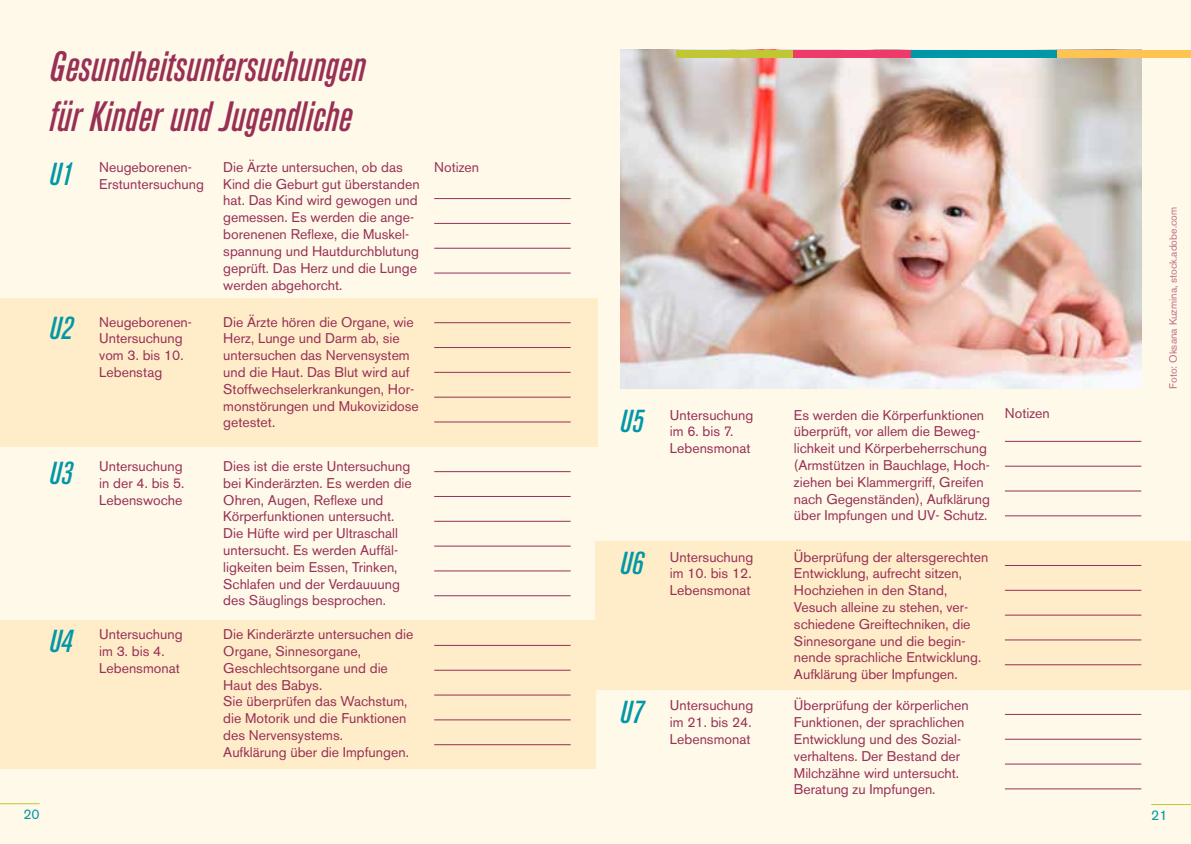
<style>
.page{position:relative;width:1191px;height:844px;background:#fff}
.page>*{position:absolute;margin:0;border:0;box-sizing:border-box;transform-origin:0 0}
.t1{font:italic 500 42px/50.4px "Akzidenz Grotesk Condensed BQ";color:#983056}
.t2{font:italic 500 31.5px "Akzidenz Grotesk Condensed BQ";color:#0098a7}
.t3{font:14px/16.8px "Akzidenz Grotesk BE";color:#983056}
.t4{font:14px "Akzidenz Grotesk BE";color:#0098a7}
.t5{font:10.5px "Akzidenz Grotesk BE";color:#be6f88}
</style>
<div class="page">
<div style="left:0;top:0;width:1191px;height:843px;background:#fff9e9"></div>
<hr style="left:0;top:803px;width:40px;height:1px;background:#c1c635">
<hr style="left:1151px;top:803px;width:40px;height:1px;background:#c1c635">
<img style="left:620px;top:50px;width:521px;height:338px">
<div style="left:676px;top:50px;width:148px;height:7px;background:#c1c635"></div>
<div style="left:793px;top:50px;width:148px;height:7px;background:#ee396b"></div>
<div style="left:911px;top:50px;width:149px;height:7px;background:#0098a7"></div>
<div style="left:1057px;top:50px;width:134px;height:7px;background:#ffc351"></div>
<div style="left:0;top:298px;width:598px;height:148px;background:#ffecc8"></div>
<div style="left:0;top:620px;width:595px;height:148px;background:#ffecc8"></div>
<div style="left:595px;top:541px;width:596px;height:148px;background:#ffecc8"></div>
<hr style="left:434px;top:198px;width:136px;height:1px;background:#983056">
<hr style="left:434px;top:223px;width:136px;height:1px;background:#983056">
<hr style="left:434px;top:248px;width:136px;height:1px;background:#983056">
<hr style="left:434px;top:272px;width:136px;height:1px;background:#983056">
<hr style="left:434px;top:322px;width:136px;height:1px;background:#983056">
<hr style="left:434px;top:347px;width:136px;height:1px;background:#983056">
<hr style="left:434px;top:372px;width:136px;height:1px;background:#983056">
<hr style="left:434px;top:396px;width:136px;height:1px;background:#983056">
<hr style="left:434px;top:421px;width:136px;height:1px;background:#983056">
<hr style="left:434px;top:471px;width:136px;height:1px;background:#983056">
<hr style="left:434px;top:496px;width:136px;height:1px;background:#983056">
<hr style="left:1005px;top:441px;width:136px;height:1px;background:#983056">
<hr style="left:434px;top:520px;width:136px;height:1px;background:#983056">
<hr style="left:1005px;top:465px;width:136px;height:1px;background:#983056">
<hr style="left:434px;top:545px;width:136px;height:1px;background:#983056">
<hr style="left:1005px;top:490px;width:136px;height:1px;background:#983056">
<hr style="left:434px;top:570px;width:136px;height:1px;background:#983056">
<hr style="left:1005px;top:515px;width:136px;height:1px;background:#983056">
<hr style="left:434px;top:595px;width:136px;height:1px;background:#983056">
<hr style="left:1005px;top:565px;width:136px;height:1px;background:#983056">
<hr style="left:434px;top:644px;width:136px;height:1px;background:#983056">
<hr style="left:1005px;top:589px;width:136px;height:1px;background:#983056">
<hr style="left:434px;top:669px;width:136px;height:1px;background:#983056">
<hr style="left:1005px;top:614px;width:136px;height:1px;background:#983056">
<hr style="left:434px;top:694px;width:136px;height:1px;background:#983056">
<hr style="left:1005px;top:639px;width:136px;height:1px;background:#983056">
<hr style="left:434px;top:719px;width:136px;height:1px;background:#983056">
<hr style="left:1005px;top:664px;width:136px;height:1px;background:#983056">
<hr style="left:1005px;top:713px;width:136px;height:1px;background:#983056">
<hr style="left:1005px;top:738px;width:136px;height:1px;background:#983056">
<hr style="left:1005px;top:763px;width:136px;height:1px;background:#983056">
<hr style="left:1005px;top:788px;width:136px;height:1px;background:#983056">
<hr style="left:434px;top:744px;width:136px;height:1px;background:#983056">
<h1 class="t1" style="left:50px;top:42px;width:317px">Gesundheitsuntersuchungen für Kinder und Jugendliche</h1>
<h2 class="t2" style="left:50px;top:155px;width:24px">U1</h2>
<p class="t3" style="left:99px;top:158px;width:106px">Neugeborenen-<br>Erstuntersuchung</p>
<p class="t3" style="left:223px;top:158px;width:198px">Die Ärzte untersuchen, ob das<br>Kind die Geburt gut überstanden hat. Das Kind wird gewogen und gemessen. Es werden die ange&shy;borenenen Reflexe, die Muskel&shy;spannung und Hautdurchblutung geprüft. Das Herz und die Lunge werden abgehorcht.</p>
<p class="t3" style="left:434px;top:158px;width:46px">Notizen</p>
<h2 class="t2" style="left:50px;top:310px;width:24px">U2</h2>
<p class="t3" style="left:99px;top:313px;width:94px">Neugeborenen-<br>Untersuchung vom 3. bis 10.<br>Lebenstag</p>
<h2 class="t2" style="left:50px;top:454px;width:24px">U3</h2>
<p class="t3" style="left:99px;top:457px;width:87px">Untersuchung in der 4. bis 5.<br>Lebenswoche</p>
<p class="t3" style="left:223px;top:313px;width:197px">Die Ärzte hören die Organe, wie<br>Herz, Lunge und Darm ab, sie untersuchen das Nervensystem und die Haut. Das Blut wird auf<br>Stoffwechselerkrankungen, Hor&shy;monstörungen und Mukovizidose getestet.</p>
<p class="t3" style="left:223px;top:457px;width:190px">Dies ist die erste Untersuchung bei Kinderärzten. Es werden die<br>Ohren, Augen, Reflexe und<br>Körperfunktionen untersucht.<br>Die Hüfte wird per Ultraschall untersucht. Es werden Auffäl&shy;ligkeiten beim Essen, Trinken,<br>Schlafen und der Verdauuung des Säuglings besprochen.</p>
<h2 class="t2" style="left:50px;top:622px;width:24px">U4</h2>
<p class="t3" style="left:99px;top:625px;width:85px">Untersuchung im 3. bis 4.<br>Lebensmonat</p>
<p class="t3" style="left:223px;top:625px;width:191px">Die Kinderärzte untersuchen die<br>Organe, Sinnesorgane,<br>Geschlechtsorgane und die<br>Haut des Babys.<br>Sie überprüfen das Wachstum, die Motorik und die Funktionen des Nervensystems.<br>Aufklärung über die Impfungen.</p>
<p class="t5" style="left:1167px;top:388px;width:183px;rotate:-90deg">Foto: Oksana Kuzmina, stock.adobe.com</p>
<h2 class="t2" style="left:620px;top:403px;width:24px">U5</h2>
<p class="t3" style="left:670px;top:406px;width:85px">Untersuchung im 6. bis 7.<br>Lebensmonat</p>
<p class="t3" style="left:794px;top:406px;width:198px">Es werden die Körperfunktionen überprüft, vor allem die Beweg&shy;lichkeit und Körperbeherrschung (Armstützen in Bauchlage, Hoch&shy;ziehen bei Klammergriff, Greifen nach Gegenständen), Aufklärung über Impfungen und UV- Schutz.</p>
<p class="t3" style="left:1005px;top:405px;width:46px">Notizen</p>
<h2 class="t2" style="left:620px;top:545px;width:24px">U6</h2>
<p class="t3" style="left:670px;top:548px;width:85px">Untersuchung im 10. bis 12.<br>Lebensmonat</p>
<h2 class="t2" style="left:620px;top:694px;width:24px">U7</h2>
<p class="t3" style="left:670px;top:696px;width:85px">Untersuchung im 21. bis 24.<br>Lebensmonat</p>
<p class="t3" style="left:794px;top:548px;width:196px">Überprüfung der altersgerechten<br>Entwicklung, aufrecht sitzen,<br>Hochziehen in den Stand,<br>Vesuch alleine zu stehen, ver&shy;schiedene Greiftechniken, die<br>Sinnesorgane und die begin&shy;nende sprachliche Entwicklung.<br>Aufklärung über Impfungen.</p>
<p class="t3" style="left:794px;top:697px;width:176px">Überprüfung der körperlichen<br>Funktionen, der sprachlichen<br>Entwicklung und des Sozial&shy;verhaltens. Der Bestand der<br>Milchzähne wird untersucht.<br>Beratung zu Impfungen.</p>
<p class="t4" style="left:23px;top:805px;width:18px">20</p>
<p class="t4" style="left:1151px;top:806px;width:18px">21</p>
</div>
